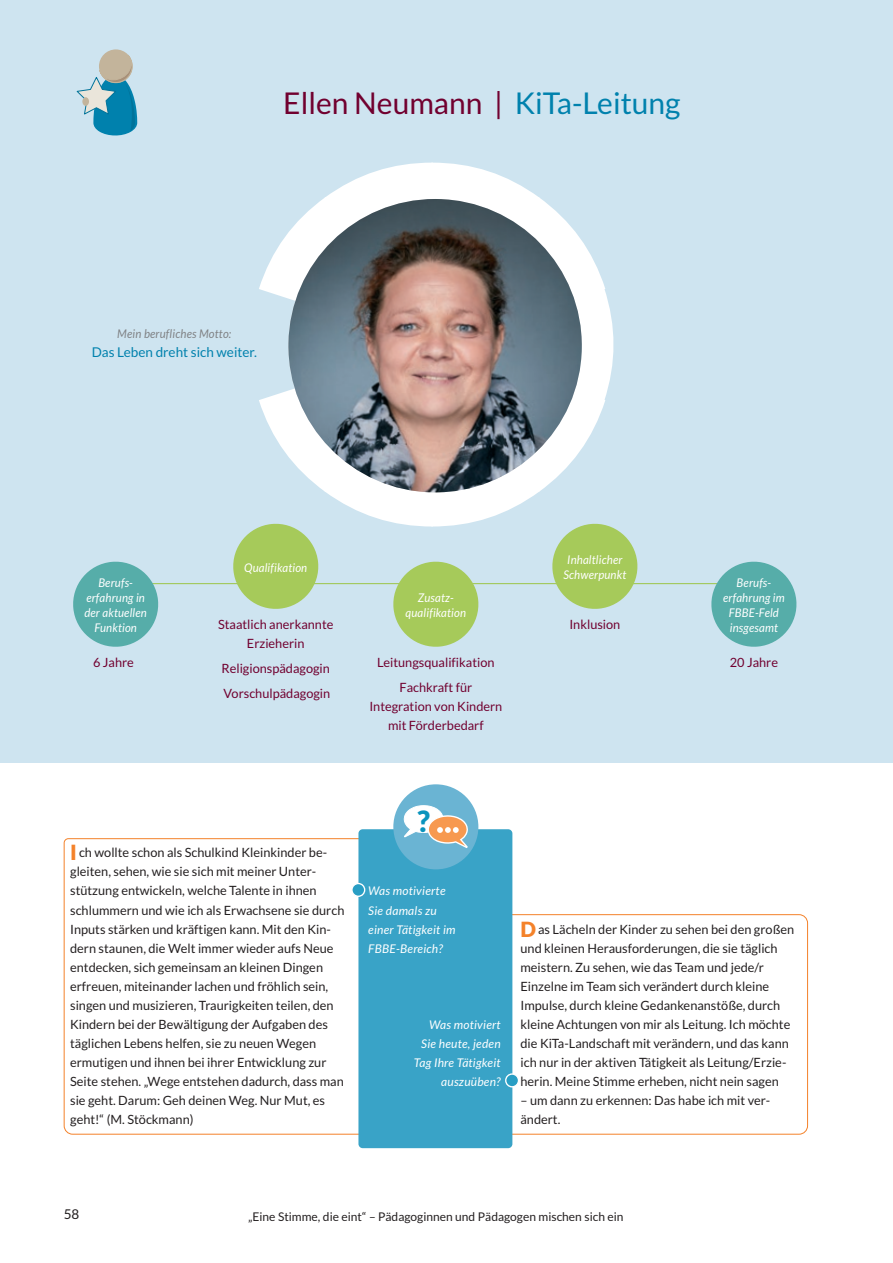
<style>
.page{position:relative;width:893px;height:1263px;background:#fff}
.page>*{position:absolute;margin:0;border:0;box-sizing:border-box;transform-origin:0 0}
.t1{font:30px "Lato";color:#71002f}
.t2{font:900 29.4px "Lato";color:#0a94bd}
.t3{font:13.5px "Lato";color:#0081ad}
.t4{font:13.5px "Lato";color:#231f20}
.t5{font:12.75px/19px "Lato";color:#231f20}
.t6{font:12.75px/25px "Lato";color:#71002f;text-align:center}
.t7{font:italic 12px/15px "Lato";letter-spacing:.015em;color:#fff;text-align:center;scale:.95 1}
.t8{font:italic 12px/19px "Lato";letter-spacing:.015em;color:#fff}
.t9{font:12px "Lato";color:#231f20}
.t10{font:italic 12px "Lato";letter-spacing:.015em;color:#808285;scale:.95 1}
.s1{color:#0081ad}
.s2{font-weight:900;font-size:21px;color:#f4822a}
</style>
<div class="page">
<div style="left:0;top:0;width:893px;height:762px;background:#cee4f0"></div>
<svg style="left:76px;top:49px;width:61px;height:87px"></svg>
<div style="left:82px;top:97px;width:7px;height:9px;background:#c3b49b;border-radius:50%"></div>
<svg style="left:512px;top:914px;width:296px;height:221px"></svg>
<svg style="left:63px;top:838px;width:295px;height:297px"></svg>
<div style="left:358px;top:829px;width:154px;height:319px;background:#39a3c7;border-radius:4px"></div>
<div style="left:393px;top:784px;width:85px;height:85px;background:#6ab4d3;border-radius:50%"></div>
<svg style="left:403px;top:805px;width:65px;height:43px"></svg>
<svg style="left:352px;top:883px;width:13px;height:13px"></svg>
<div style="left:351px;top:883px;width:14px;height:14px;border:1px solid #fff;border-radius:50%"></div>
<svg style="left:506px;top:1074px;width:12px;height:13px"></svg>
<div style="left:505px;top:1073px;width:14px;height:14px;border:1px solid #fff;border-radius:50%"></div>
<hr style="left:130px;top:583px;width:606px;height:1px;background:#9cc548">
<svg style="left:73px;top:561px;width:87px;height:86px"></svg>
<svg style="left:709px;top:561px;width:88px;height:86px"></svg>
<svg style="left:231px;top:163px;width:408px;height:484px"></svg>
<h1 class="t1" style="left:283px;top:87px;width:399px">Ellen Neumann | <span class="s1">KiTa-Leitung</span></h1>
<p class="t10" style="left:117px;top:327px;width:121px">Mein berufliches Motto:</p>
<p class="t3" style="left:92px;top:345px;width:167px">Das Leben dreht sich weiter.</p>
<p class="t7" style="left:563px;top:553px;width:68px">Inhaltlicher<br>Schwerpunkt</p>
<p class="t6" style="left:569px;top:611px;width:53px">Inklusion</p>
<p class="t7" style="left:244px;top:560px;width:68px">Qualifikation</p>
<p class="t7" style="left:84px;top:575px;width:67px">Berufs&shy;erfahrung in der aktuellen<br>Funktion</p>
<p class="t7" style="left:723px;top:575px;width:66px">Berufs&shy;erfahrung im<br>FBBE-Feld insgesamt</p>
<p class="t7" style="left:406px;top:591px;width:65px">Zusatz&shy;qualifikation</p>
<p class="t6" style="left:218px;top:614px;width:117px;line-height:19px">Staatlich anerkannte<br>Erzieherin</p>
<p class="t6" style="left:222px;top:656px;width:110px;text-align:left">Religionspädagogin<br>Vorschulpädagogin</p>
<p class="t6" style="left:93px;top:650px;width:42px">6 Jahre</p>
<p class="t6" style="left:730px;top:650px;width:50px">20 Jahre</p>
<p class="t6" style="left:377px;top:650px;width:119px">Leitungsqualifikation<br>Fachkraft für</p>
<p class="t6" style="left:369px;top:697px;width:135px;line-height:19px">Integration von Kindern mit Förderbedarf</p>
<p class="t5" style="left:70px;top:843px;width:276px"><span class="s2">I</span> ch wollte schon als Schulkind Kleinkinder be&shy;gleiten, sehen, wie sie sich mit meiner Unter&shy;stützung entwickeln, welche Talente in ihnen schlummern und wie ich als Erwachsene sie durch Inputs stärken und kräftigen kann. Mit den Kin&shy;dern staunen, die Welt immer wieder aufs Neue entdecken, sich gemeinsam an kleinen Dingen erfreuen, miteinander lachen und fröhlich sein, singen und musizieren, Traurigkeiten teilen, den Kindern bei der Bewältigung der Aufgaben des täglichen Lebens helfen, sie zu neuen Wegen ermutigen und ihnen bei ihrer Entwicklung zur Seite stehen. „Wege entstehen dadurch, dass man sie geht. Darum: Geh deinen Weg. Nur Mut, es geht!“ (M. Stöckmann)</p>
<h2 class="t2" style="left:417px;top:804px;width:14px">?</h2>
<p class="t8" style="left:368px;top:882px;width:89px">Was motivierte<br>Sie damals zu einer Tätigkeit im<br>FBBE-Bereich?</p>
<p class="t8" style="left:414px;top:1015px;width:88px;text-align:right">Was motiviert<br>Sie heute, jeden<br>Tag Ihre Tätigkeit auszuüben?</p>
<p class="t5" style="left:520px;top:919px;width:275px"><span class="s2">D</span> as Lächeln der Kinder zu sehen bei den großen und kleinen Herausforderungen, die sie täglich meistern. Zu sehen, wie das Team und jede/r Einzelne im Team sich verändert durch kleine Impulse, durch kleine Gedankenanstöße, durch kleine Achtungen von mir als Leitung. Ich möchte die KiTa-Landschaft mit verändern, und das kann ich nur in der aktiven Tätigkeit als Leitung/Erzie&shy;herin. Meine Stimme erheben, nicht nein sagen</p>
<p class="t5" style="left:520px;top:1091px;width:251px">– um dann zu erkennen: Das habe ich mit ver&shy;ändert.</p>
<p class="t4" style="left:64px;top:1207px;width:17px">58</p>
<p class="t9" style="left:248px;top:1209px;width:377px">„Eine Stimme, die eint“ – Pädagoginnen und Pädagogen mischen sich ein</p>
</div>
